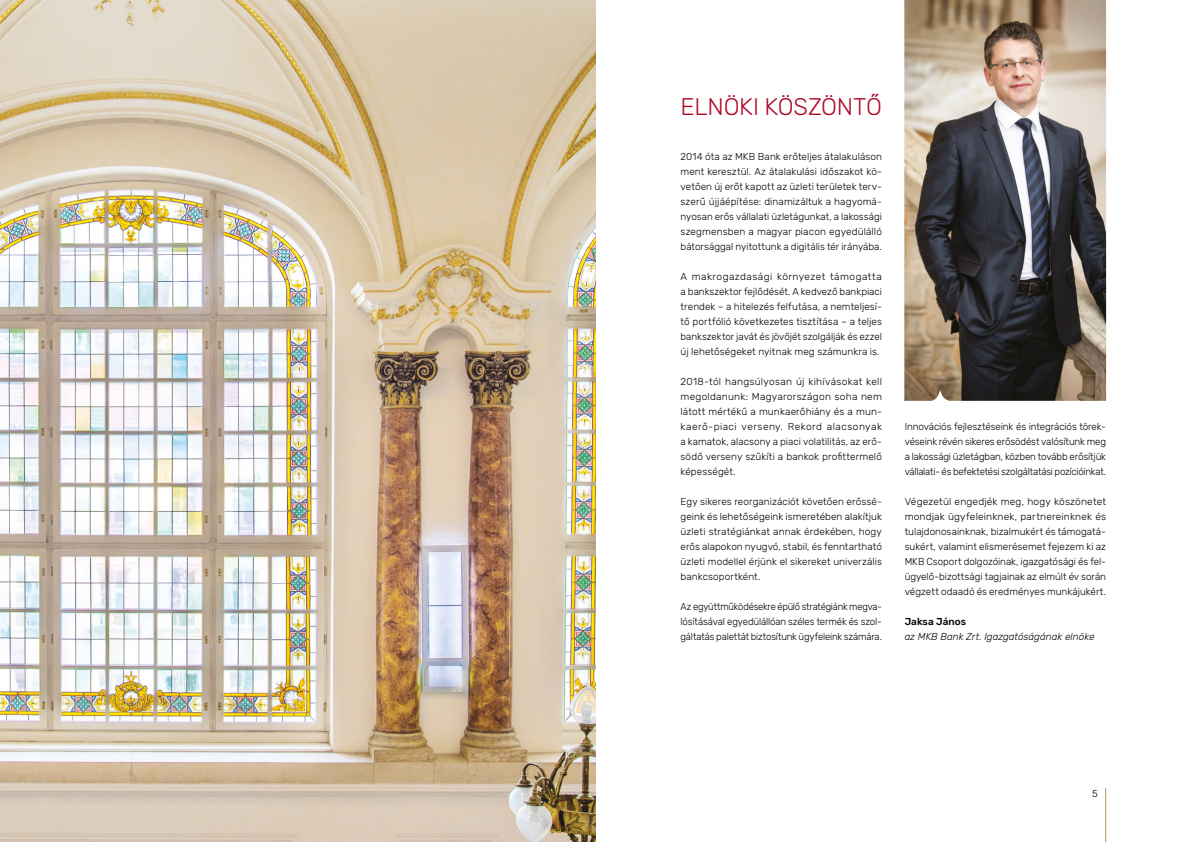
<style>
.page{position:relative;width:1191px;height:842px;background:#fff}
.page>*{position:absolute;margin:0;border:0;box-sizing:border-box;transform-origin:0 0}
.t1{font:300 24px "Rubik";letter-spacing:-.01em;color:#af0b2b}
.t2{font:300 10px/15px "Rubik";color:#000;text-align:justify}
.t3{font:300 10px/15px "Rubik";color:#000;text-align:justify;scale:.95 1}
.t4{font:italic 300 10px "Rubik";letter-spacing:.005em;color:#000}
.t5{font:500 10px "Rubik";letter-spacing:.01em;color:#000}
</style>
<div class="page">
<hr style="left:1105px;top:788px;width:1px;height:54px;background:#b49360">
<img style="left:904px;top:0;width:202px;height:401px">
<img style="left:0;top:0;width:595px;height:842px">
<h1 class="t1" style="left:680px;top:93px;width:203px">ELNÖKI KÖSZÖNTŐ</h1>
<p class="t2" style="left:680px;top:149px;width:203px">2014 óta az MKB Bank erőteljes átalakuláson ment keresztül. Az átalakulási időszakot kö&shy;vetően új erőt kapott az üzleti területek terv&shy;szerű újjáépítése: dinamizáltuk a hagyomá&shy;nyosan erős vállalati üzletágunkat, a lakossági szegmensben a magyar piacon egyedülálló bátorsággal nyitottunk a digitális tér irányába.</p>
<p class="t2" style="left:680px;top:269px;width:203px">A makrogazdasági környezet támogatta a bankszektor fejlődését. A kedvező bankpiaci trendek – a hitelezés felfutása, a nemteljesí&shy;tő portfólió következetes tisztítása – a teljes bankszektor javát és jövőjét szolgálják és ezzel új lehetőségeket nyitnak meg számunkra is.</p>
<p class="t2" style="left:680px;top:374px;width:203px">2018-tól hangsúlyosan új kihívásokat kell megoldanunk: Magyarországon soha nem látott mértékű a munkaerőhiány és a mun&shy;kaerő-piaci verseny. Rekord alacsonyak a kamatok, alacsony a piaci volatilitás, az erő&shy;södő verseny szűkíti a bankok profittermelő képességét.</p>
<p class="t2" style="left:680px;top:494px;width:203px">Egy sikeres reorganizációt követően erőssé&shy;geink és lehetőségeink ismeretében alakítjuk üzleti stratégiánkat annak érdekében, hogy erős alapokon nyugvó, stabil, és fenntartható üzleti modellel érjünk el sikereket univerzális bankcsoportként.</p>
<p class="t3" style="left:680px;top:599px;width:213px">Az együttműködésekre épülő stratégiánk megva&shy;lósításával egyedülállóan széles termék és szol&shy;gáltatás palettát biztosítunk ügyfeleink számára.</p>
<p class="t2" style="left:904px;top:419px;width:203px">Innovációs fejlesztéseink és integrációs törek&shy;véseink révén sikeres erősödést valósítunk meg a lakossági üzletágban, közben tovább erősítjük vállalati- és befektetési szolgáltatási pozícióinkat.</p>
<p class="t2" style="left:904px;top:494px;width:203px">Végezetül engedjék meg, hogy köszönetet mondjak ügyfeleinknek, partnereinknek és tulajdonosainknak, bizalmukért és támogatá&shy;sukért, valamint elismerésemet fejezem ki az MKB Csoport dolgozóinak, igazgatósági és fel&shy;ügyelő-bizottsági tagjainak az elmúlt év során végzett odaadó és eredményes munkájukért.</p>
<p class="t5" style="left:904px;top:616px;width:63px">Jaksa János</p>
<p class="t4" style="left:904px;top:631px;width:191px">az MKB Bank Zrt. Igazgatóságának elnöke</p>
<p class="t2" style="left:1092px;top:787px;width:7px">5</p>
</div>
